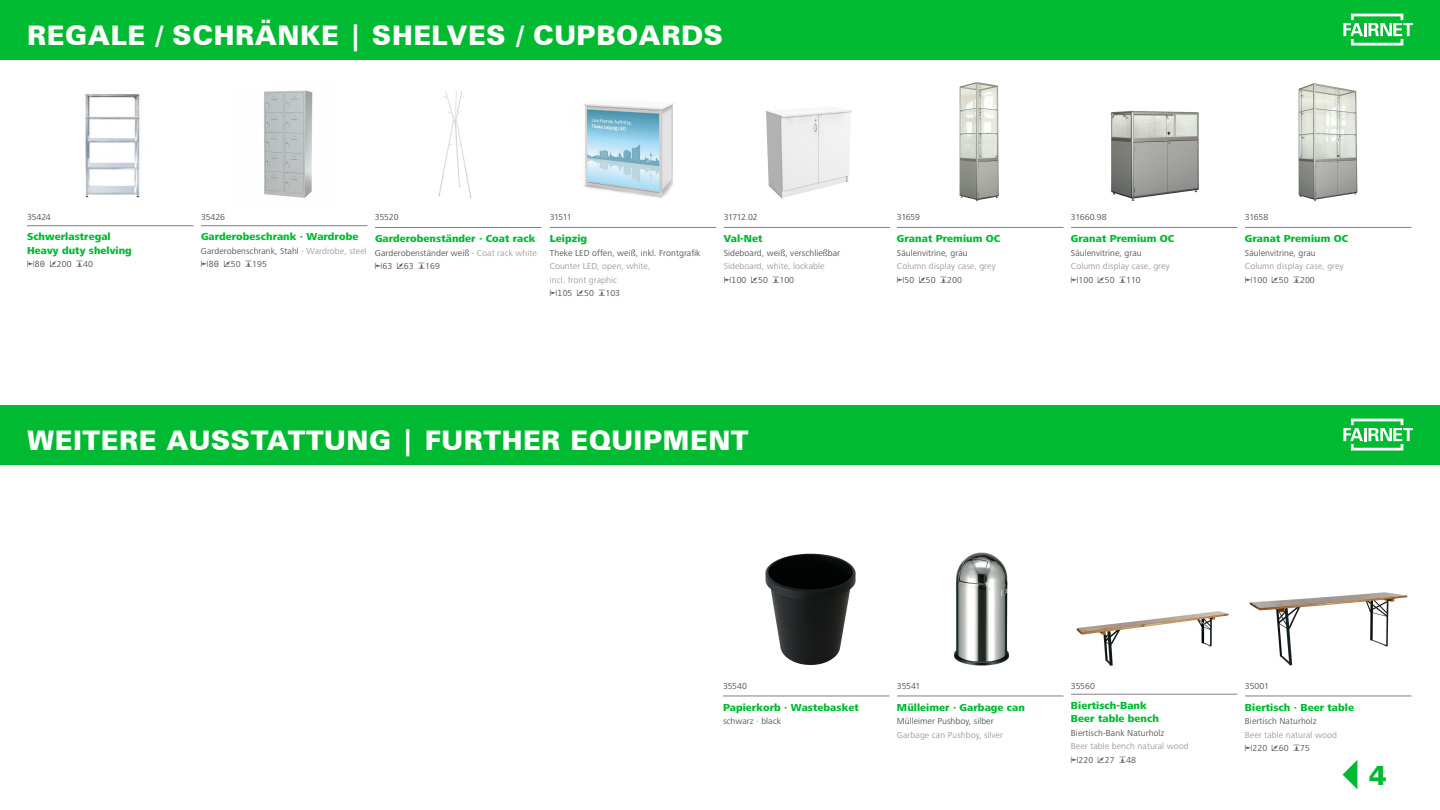
<style>
.page{position:relative;width:1440px;height:810px;background:#fff}
.page>*{position:absolute;margin:0;border:0;box-sizing:border-box;transform-origin:0 0}
.t1{font:900 27px "Zurich BT";letter-spacing:.02em;color:#fff}
.t2{font:900 27px "Zurich BT";color:#00bb31}
.t3{font:800 10.5px/13.5px "Frutiger Next";letter-spacing:.005em;color:#00bb31}
.t4{font:9px/13.5px "Frutiger Next";letter-spacing:.005em;color:#575756}
.t5{font:9px/13.5px "Frutiger Next";letter-spacing:.005em;color:#9d9d9c}
.s1{color:#9d9d9c}
.s2{color:#575756}
</style>
<div class="page">
<div style="left:0;top:0;width:1440px;height:59px;background:#00bb31"></div>
<svg style="left:1343px;top:14px;width:70px;height:32px"></svg>
<div style="left:0;top:405px;width:1440px;height:59px;background:#00bb31"></div>
<svg style="left:1343px;top:419px;width:70px;height:32px"></svg>
<img style="left:85px;top:94px;width:55px;height:104px">
<img style="left:264px;top:90px;width:49px;height:108px">
<img style="left:438px;top:90px;width:34px;height:108px">
<img style="left:765px;top:553px;width:91px;height:112px">
<img style="left:954px;top:552px;width:55px;height:114px">
<img style="left:1076px;top:611px;width:153px;height:55px">
<img style="left:1249px;top:592px;width:159px;height:74px">
<hr style="left:27px;top:226px;width:167px;height:1px;background:#808080">
<hr style="left:201px;top:226px;width:167px;height:1px;background:#808080">
<hr style="left:375px;top:227px;width:167px;height:1px;background:#808080">
<hr style="left:723px;top:696px;width:167px;height:1px;background:#808080">
<hr style="left:897px;top:696px;width:166px;height:1px;background:#808080">
<hr style="left:1071px;top:694px;width:166px;height:1px;background:#808080">
<hr style="left:1245px;top:696px;width:166px;height:1px;background:#808080">
<img style="left:959px;top:82px;width:40px;height:120px">
<img style="left:1111px;top:110px;width:88px;height:91px">
<img style="left:1298px;top:83px;width:60px;height:119px">
<hr style="left:897px;top:227px;width:166px;height:1px;background:#808080">
<hr style="left:1071px;top:227px;width:166px;height:1px;background:#808080">
<hr style="left:1245px;top:227px;width:166px;height:1px;background:#808080">
<img style="left:583px;top:103px;width:91px;height:95px">
<img style="left:766px;top:110px;width:86px;height:89px">
<hr style="left:550px;top:227px;width:166px;height:1px;background:#808080">
<hr style="left:724px;top:227px;width:166px;height:1px;background:#808080">
<svg style="left:1343px;top:760px;width:14px;height:29px"></svg>
<h1 class="t1" style="left:27px;top:19px;width:698px">REGALE / SCHRÄNKE | SHELVES / CUPBOARDS</h1>
<p class="t4" style="left:27px;top:211px;width:25px">35424</p>
<p class="t4" style="left:201px;top:211px;width:25px">35426</p>
<p class="t4" style="left:375px;top:211px;width:25px">35520</p>
<p class="t4" style="left:550px;top:211px;width:23px">31511</p>
<p class="t4" style="left:724px;top:211px;width:36px">31712.02</p>
<p class="t4" style="left:897px;top:211px;width:25px">31659</p>
<p class="t4" style="left:1071px;top:211px;width:37px">31660.98</p>
<p class="t4" style="left:1245px;top:211px;width:25px">31658</p>
<p class="t3" style="left:27px;top:230px;width:106px">Schwerlastregal<br>Heavy duty shelving</p>
<p class="t4" style="left:50px;top:258px;width:24px">▼200</p>
<p class="t4" style="left:83px;top:258px;width:11px">40</p>
<p class="t3" style="left:201px;top:230px;width:159px">Garderobeschrank · Wardrobe</p>
<p class="t4" style="left:201px;top:244px;width:167px">Garderobenschrank, Stahl · <span class="s1">Wardrobe, steel</span></p>
<p class="t4" style="left:224px;top:258px;width:19px">▼50</p>
<p class="t4" style="left:252px;top:258px;width:16px">195</p>
<p class="t3" style="left:375px;top:232px;width:162px">Garderobenständer · Coat rack</p>
<p class="t4" style="left:382px;top:246px;width:156px;text-indent:-7px">Garderobenständer weiß · <span class="s1">Coat rack white<br></span>63 ▼63</p>
<p class="t4" style="left:425px;top:259px;width:16px">169</p>
<p class="t3" style="left:550px;top:232px;width:39px">Leipzig</p>
<p class="t4" style="left:550px;top:246px;width:152px">Theke LED offen, weiß, inkl. Frontgrafik</p>
<p class="t5" style="left:550px;top:259px;width:102px">Counter LED, open, white,</p>
<p class="t5" style="left:550px;top:273px;width:69px">incl. front graphic</p>
<p class="t4" style="left:563px;top:286px;width:33px">05 ▼50</p>
<p class="t4" style="left:605px;top:286px;width:16px">103</p>
<p class="t3" style="left:724px;top:232px;width:40px">Val-Net</p>
<p class="t4" style="left:724px;top:246px;width:118px">Sideboard, weiß, verschließbar</p>
<p class="t5" style="left:737px;top:259px;width:89px;text-indent:-13px">Sideboard, white, lockable<br><span class="s2">00</span> <span class="s2">▼50</span></p>
<p class="t4" style="left:779px;top:273px;width:16px">100</p>
<p class="t3" style="left:897px;top:232px;width:105px">Granat Premium OC</p>
<p class="t4" style="left:897px;top:246px;width:72px">Säulenvitrine, grau</p>
<p class="t5" style="left:904px;top:259px;width:93px;text-indent:-7px">Column display case, grey<br><span class="s2">50</span> <span class="s2">▼50</span></p>
<p class="t4" style="left:947px;top:273px;width:16px">200</p>
<p class="t3" style="left:1071px;top:232px;width:105px">Granat Premium OC</p>
<p class="t4" style="left:1071px;top:246px;width:72px">Säulenvitrine, grau</p>
<p class="t5" style="left:1078px;top:259px;width:93px;text-indent:-7px">Column display case, grey<br><span class="s2">100</span> <span class="s2">▼50</span></p>
<p class="t4" style="left:1126px;top:273px;width:16px">110</p>
<p class="t3" style="left:1245px;top:232px;width:105px">Granat Premium OC</p>
<p class="t4" style="left:1245px;top:246px;width:72px">Säulenvitrine, grau</p>
<p class="t5" style="left:1252px;top:259px;width:93px;text-indent:-7px">Column display case, grey<br><span class="s2">100</span> <span class="s2">▼50</span></p>
<p class="t4" style="left:1300px;top:273px;width:16px">200</p>
<h1 class="t1" style="left:27px;top:424px;width:723px">WEITERE AUSSTATTUNG | FURTHER EQUIPMENT</h1>
<p class="t4" style="left:723px;top:679px;width:26px">35540</p>
<p class="t4" style="left:897px;top:679px;width:25px">35541</p>
<p class="t4" style="left:1071px;top:679px;width:26px">35560</p>
<p class="t4" style="left:1245px;top:679px;width:26px">35001</p>
<p class="t3" style="left:723px;top:700px;width:137px">Papierkorb · Wastebasket</p>
<p class="t4" style="left:723px;top:714px;width:60px">schwarz · black</p>
<p class="t3" style="left:897px;top:700px;width:129px">Mülleimer · Garbage can</p>
<p class="t4" style="left:897px;top:714px;width:98px">Mülleimer Pushboy, silber</p>
<p class="t5" style="left:897px;top:728px;width:108px">Garbage can Pushboy, silver</p>
<p class="t3" style="left:1071px;top:699px;width:89px">Biertisch-Bank<br>Beer table bench</p>
<p class="t4" style="left:1071px;top:726px;width:95px">Biertisch-Bank Naturholz</p>
<p class="t5" style="left:1078px;top:740px;width:112px;text-indent:-7px">Beer table bench natural wood<br><span class="s2">220</span> <span class="s2">▼27</span></p>
<p class="t4" style="left:1126px;top:753px;width:11px">48</p>
<p class="t3" style="left:1245px;top:700px;width:111px">Biertisch · Beer table</p>
<p class="t4" style="left:1245px;top:714px;width:73px">Biertisch Naturholz</p>
<p class="t5" style="left:1252px;top:728px;width:86px;text-indent:-7px">Beer table natural wood<br><span class="s2">220</span> <span class="s2">▼60</span></p>
<p class="t4" style="left:1300px;top:741px;width:11px">75</p>
<h1 class="t2" style="left:1369px;top:759px;width:19px">4</h1>
</div>
